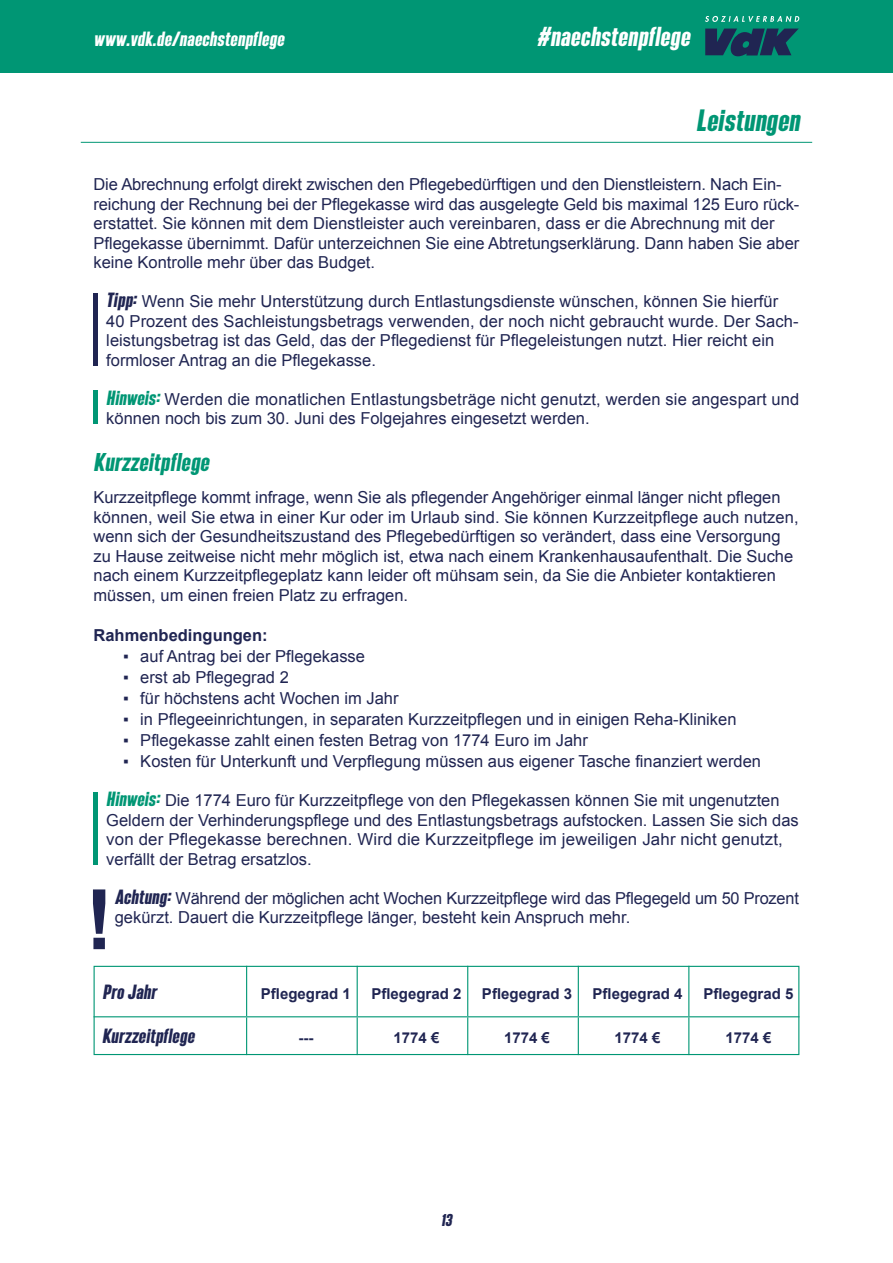
<style>
.page{position:relative;width:893px;height:1263px;background:#fff}
.page>*{position:absolute;margin:0;border:0;box-sizing:border-box;transform-origin:0 0}
.t1{font:700 83.4px "Arial";color:#202552}
.t2{font:italic 600 27px "SEBLACK";letter-spacing:.02em;color:#009674}
.t3{font:italic 600 24px "SEBLACK";letter-spacing:.02em;color:#fff}
.kleine_zwischen_Header_15_pt{font:italic 600 22.5px "SEBLACK";letter-spacing:.02em;color:#009674}
.t4{font:italic 600 18px "SEBLACK";letter-spacing:.02em;color:#fff}
.tabellen_thema_head_12_pt{font:italic 600 18px "SEBLACK";letter-spacing:.02em;color:#202552}
.normaler_fließtext{font:16.5px/19.5px "Arial";color:#202552}
.normaler_fließtext-2{font:700 16.5px "Arial";color:#202552}
.tabellen_fließtext{font:700 15px "Arial";color:#202552}
.t5{font:italic 600 15px "SEBLACK";color:#202552}
.s1{font-family:"SEBLACK";font-weight:600;font-style:italic;font-size:18px}
.s2{font-family:"SEBLACK";font-weight:600;font-style:italic;font-size:18px;color:#009674}
</style>
<div class="page">
<hr style="left:94px;top:390px;width:4px;height:34px;background:#009674">
<hr style="left:94px;top:792px;width:4px;height:73px;background:#009674">
<hr style="left:94px;top:294px;width:4px;height:72px;background:#202552">
<hr style="left:246px;top:966px;width:1px;height:50px;background:#009674">
<hr style="left:357px;top:966px;width:1px;height:50px;background:#009674">
<hr style="left:467px;top:966px;width:1px;height:50px;background:#009674">
<hr style="left:578px;top:966px;width:1px;height:50px;background:#009674">
<hr style="left:688px;top:966px;width:1px;height:50px;background:#009674">
<hr style="left:94px;top:1016px;width:153px;height:1px;background:#009674">
<hr style="left:246px;top:1017px;width:1px;height:38px;background:#009674">
<hr style="left:247px;top:1016px;width:111px;height:1px;background:#009674">
<hr style="left:357px;top:1017px;width:1px;height:38px;background:#009674">
<hr style="left:358px;top:1016px;width:110px;height:1px;background:#009674">
<hr style="left:467px;top:1017px;width:1px;height:38px;background:#009674">
<hr style="left:468px;top:1016px;width:110px;height:1px;background:#009674">
<hr style="left:578px;top:1017px;width:1px;height:38px;background:#009674">
<hr style="left:578px;top:1016px;width:111px;height:1px;background:#009674">
<hr style="left:688px;top:1017px;width:1px;height:38px;background:#009674">
<hr style="left:689px;top:1016px;width:110px;height:1px;background:#009674">
<hr style="left:81px;top:142px;width:731px;height:1px;background:#009674">
<div style="left:94px;top:966px;width:705px;height:89px;border:1px solid #009674"></div>
<div style="left:0;top:0;width:893px;height:72px;background:#009674"></div>
<svg style="left:705px;top:16px;width:94px;height:6px"></svg>
<svg style="left:705px;top:29px;width:93px;height:27px"></svg>
<p class="t4" style="left:94px;top:28px;width:192px">www.vdk.de/naechstenpflege</p>
<h3 class="t3" style="left:537px;top:22px;width:154px">#naechstenpflege</h3>
<h2 class="t2" style="left:696px;top:104px;width:105px">Leistungen</h2>
<p class="normaler_fließtext" style="left:94px;top:175px;width:707px">Die Abrechnung erfolgt direkt zwischen den Pflegebedürftigen und den Dienstleistern. Nach Ein&shy;reichung der Rechnung bei der Pflegekasse wird das ausgelegte Geld bis maximal 125 Euro rück&shy;erstattet. Sie können mit dem Dienstleister auch vereinbaren, dass er die Abrechnung mit der Pflegekasse übernimmt. Dafür unterzeichnen Sie eine Abtretungserklärung. Dann haben Sie aber keine Kontrolle mehr über das Budget.</p>
<p class="normaler_fließtext" style="left:106px;top:292px;width:694px"><span class="s1">Tipp:</span> Wenn Sie mehr Unterstützung durch Entlastungsdienste wünschen, können Sie hierfür 40 Prozent des Sachleistungsbetrags verwenden, der noch nicht gebraucht wurde. Der Sach&shy;leistungsbetrag ist das Geld, das der Pflegedienst für Pflegeleistungen nutzt. Hier reicht ein formloser Antrag an die Pflegekasse.</p>
<p class="normaler_fließtext" style="left:106px;top:390px;width:695px"><span class="s2">Hinweis:</span> Werden die monatlichen Entlastungsbeträge nicht genutzt, werden sie angespart und können noch bis zum 30. Juni des Folgejahres eingesetzt werden.</p>
<h2 class="kleine_zwischen_Header_15_pt" style="left:94px;top:448px;width:117px">Kurzzeitpflege</h2>
<p class="normaler_fließtext" style="left:94px;top:488px;width:707px">Kurzzeitpflege kommt infrage, wenn Sie als pflegender Angehöriger einmal länger nicht pflegen können, weil Sie etwa in einer Kur oder im Urlaub sind. Sie können Kurzzeitpflege auch nutzen, wenn sich der Gesundheitszustand des Pflegebedürftigen so verändert, dass eine Versorgung zu Hause zeitweise nicht mehr möglich ist, etwa nach einem Krankenhausaufenthalt. Die Suche nach einem Kurzzeitpflegeplatz kann leider oft mühsam sein, da Sie die Anbieter kontaktieren müssen, um einen freien Platz zu erfragen.</p>
<p class="normaler_fließtext-2" style="left:94px;top:624px;width:176px">Rahmenbedingungen:</p>
<p class="normaler_fließtext" style="left:123px;top:647px;width:243px">▪ auf Antrag bei der Pflegekasse</p>
<p class="normaler_fließtext" style="left:123px;top:668px;width:167px">▪ erst ab Pflegegrad 2</p>
<p class="normaler_fließtext" style="left:123px;top:689px;width:277px">▪ für höchstens acht Wochen im Jahr</p>
<p class="normaler_fließtext" style="left:123px;top:710px;width:615px">▪ in Pflegeeinrichtungen, in separaten Kurzzeitpflegen und in einigen Reha-Kliniken</p>
<p class="normaler_fließtext" style="left:123px;top:731px;width:466px">▪ Pflegekasse zahlt einen festen Betrag von 1774 Euro im Jahr</p>
<p class="normaler_fließtext" style="left:123px;top:752px;width:639px">▪ Kosten für Unterkunft und Verpflegung müssen aus eigener Tasche finanziert werden</p>
<p class="normaler_fließtext" style="left:106px;top:791px;width:694px"><span class="s2">Hinweis:</span> Die 1774 Euro für Kurzzeitpflege von den Pflegekassen können Sie mit ungenutzten Geldern der Verhinderungspflege und des Entlastungsbetrags aufstocken. Lassen Sie sich das von der Pflegekasse berechnen. Wird die Kurzzeitpflege im jeweiligen Jahr nicht genutzt, verfällt der Betrag ersatzlos.</p>
<p class="normaler_fließtext" style="left:115px;top:888px;width:686px"><span class="s1">Achtung:</span> Während der möglichen acht Wochen Kurzzeitpflege wird das Pflegegeld um 50 Prozent gekürzt. Dauert die Kurzzeitpflege länger, besteht kein Anspruch mehr.</p>
<h1 class="t1" style="left:85px;top:865px;width:29px">!</h1>
<p class="tabellen_thema_head_12_pt" style="left:102px;top:980px;width:56px">Pro Jahr</p>
<p class="tabellen_fließtext" style="left:261px;top:983px;width:92px">Pflegegrad 1</p>
<p class="tabellen_fließtext" style="left:371px;top:983px;width:92px">Pflegegrad 2</p>
<p class="tabellen_fließtext" style="left:482px;top:983px;width:92px">Pflegegrad 3</p>
<p class="tabellen_fließtext" style="left:592px;top:983px;width:92px">Pflegegrad 4</p>
<p class="tabellen_fließtext" style="left:703px;top:983px;width:92px">Pflegegrad 5</p>
<p class="tabellen_thema_head_12_pt" style="left:102px;top:1025px;width:94px">Kurzzeitpflege</p>
<p class="tabellen_fließtext" style="left:298px;top:1028px;width:16px">---</p>
<p class="tabellen_fließtext" style="left:393px;top:1028px;width:47px">1774 €</p>
<p class="tabellen_fließtext" style="left:504px;top:1028px;width:47px">1774 €</p>
<p class="tabellen_fließtext" style="left:615px;top:1028px;width:47px">1774 €</p>
<p class="tabellen_fließtext" style="left:725px;top:1028px;width:47px">1774 €</p>
<p class="t5" style="left:441px;top:1211px;width:12px">13</p>
</div>
